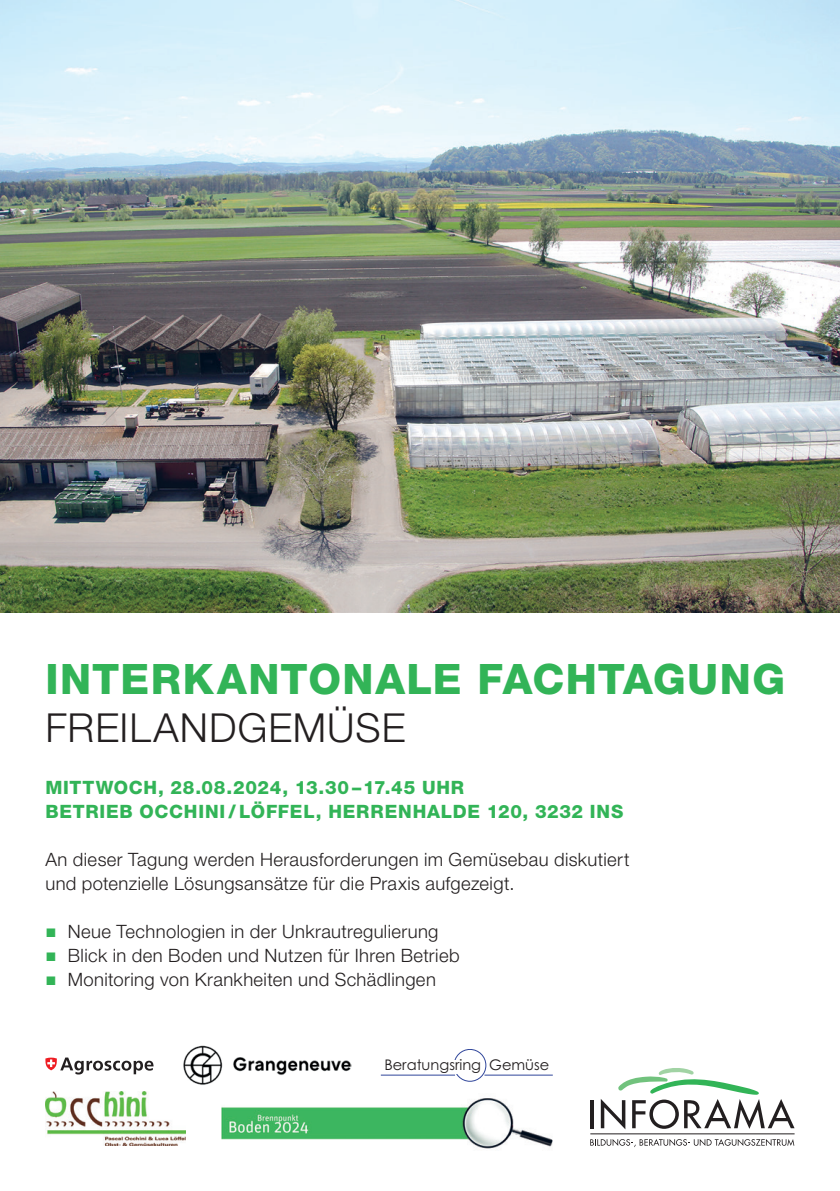
<style>
.page{position:relative;width:840px;height:1191px;background:#fff}
.page>*{position:absolute;margin:0;border:0;box-sizing:border-box;transform-origin:0 0}
.t1{font:800 42px "Helvetica Neue LT Std";letter-spacing:.03em;color:#32b457}
.t2{font:300 40px "Helvetica Neue LT Std";letter-spacing:.025em;color:#231f20}
.t3{font:300 18.4px/24px "Helvetica Neue LT Std";letter-spacing:.02em;color:#231f20}
.t4{font:800 18.4px/24px "Helvetica Neue LT Std";letter-spacing:.04em;color:#32b457}
.t5{font:14.6px "Century Gothic";color:#231f20}
.s1{font-family:"Arial";font-weight:400;color:#32b457}
</style>
<div class="page">
<hr style="left:590px;top:1133px;width:204px;height:1px;background:#231f20">
<svg style="left:590px;top:1139px;width:203px;height:8px"></svg>
<hr style="left:590px;top:1100px;width:3px;height:28px;background:#231f20">
<svg style="left:600px;top:1068px;width:194px;height:61px"></svg>
<img style="left:0;top:0;width:839px;height:612px">
<svg style="left:45px;top:1057px;width:108px;height:17px"></svg>
<img style="left:183px;top:1045px;width:168px;height:40px">
<hr style="left:380px;top:1074px;width:75px;height:1px;background:#30469b">
<div style="left:453px;top:1049px;width:33px;height:32px;border:1px solid #30469b;border-radius:50%"></div>
<div style="left:448px;top:1060px;width:10px;height:13px;background:#fff"></div>
<hr style="left:484px;top:1074px;width:68px;height:1px;background:#30469b">
<img style="left:45px;top:1091px;width:140px;height:54px">
<img style="left:221px;top:1098px;width:331px;height:51px">
<h1 class="t1" style="left:45px;top:653px;width:740px">INTERKANTONALE FACHTAGUNG</h1>
<h2 class="t2" style="left:45px;top:703px;width:361px">FREILANDGEMÜSE</h2>
<p class="t4" style="left:45px;top:775px;width:579px">MITTWOCH, 28.08.2024, 13.30 –17.45 UHR<br>BETRIEB OCCHINI / LÖFFEL, HERRENHALDE 120, 3232 INS</p>
<p class="t3" style="left:45px;top:847px;width:585px">An dieser Tagung werden Herausforderungen im Gemüsebau diskutiert und potenzielle Lösungsansätze für die Praxis aufgezeigt.</p>
<p class="t3" style="left:45px;top:919px;width:394px"><span class="s1">■</span> Neue Technologien in der Unkrautregulierung</p>
<p class="t3" style="left:45px;top:943px;width:415px"><span class="s1">■</span> Blick in den Boden und Nutzen für Ihren Betrieb</p>
<p class="t3" style="left:45px;top:967px;width:392px"><span class="s1">■</span> Monitoring von Krankheiten und Schädlingen</p>
<p class="t5" style="left:384px;top:1054px;width:166px">Beratungsring Gemüse</p>
</div>
